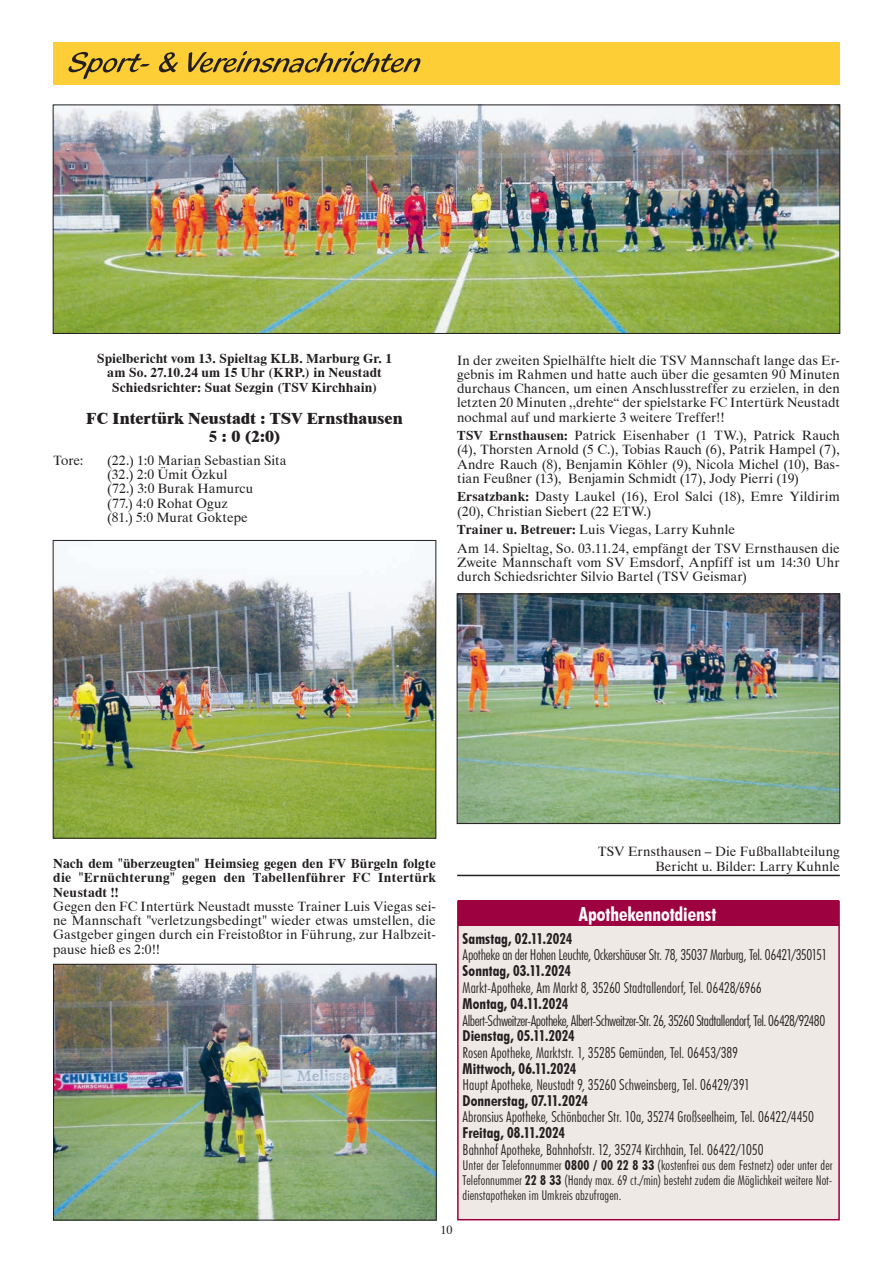
<style>
.page{position:relative;width:893px;height:1263px;background:#fff}
.page>*{position:absolute;margin:0;border:0;box-sizing:border-box;transform-origin:0 0}
.t1{font:700 condensed 19.5px "Futura BT";letter-spacing:-.005em;color:#fff}
.t2{font:800 16.5px/18px "Dutch 801 BT";color:#231f20;text-align:center}
.t3{font:300 condensed 15px "Futura BT";letter-spacing:-.005em;color:#231f20}
.t4{font:700 condensed 15px "Futura BT";letter-spacing:.005em;color:#231f20}
.t5{font:300 condensed 15px "Futura BT";letter-spacing:-.03em;color:#231f20}
.t6{font:13.5px/14.2px "Dutch 801 BT";letter-spacing:.005em;color:#231f20}
.t7{font:700 13.5px/14.2px "Dutch 801 BT";letter-spacing:.015em;color:#231f20;text-align:center}
.t8{font:300 condensed 13.5px/15px "Futura BT";letter-spacing:.01em;color:#231f20;text-align:justify}
.t9{font:12px "Dutch 801 BT";color:#231f20}
.s1{font-weight:700}
</style>
<div class="page">
<div style="left:458px;top:901px;width:381px;height:319px;background:#efe9e6"></div>
<div style="left:457px;top:900px;width:383px;height:320px;border:2px solid #9d0140"></div>
<div style="left:458px;top:900px;width:380px;height:26px;background:#9d0140"></div>
<div style="left:53px;top:43px;width:787px;height:42px;background:#fdce36"></div>
<svg style="left:68px;top:51px;width:352px;height:28px"></svg>
<img style="left:55px;top:107px;width:783px;height:225px">
<div style="left:53px;top:105px;width:787px;height:229px;border:1px solid #231f20"></div>
<img style="left:55px;top:966px;width:380px;height:252px">
<div style="left:53px;top:964px;width:384px;height:256px;border:1px solid #231f20"></div>
<img style="left:55px;top:574px;width:379px;height:262px">
<div style="left:53px;top:540px;width:383px;height:298px;border:1px solid #231f20"></div>
<img style="left:459px;top:595px;width:379px;height:227px">
<div style="left:457px;top:593px;width:383px;height:231px;border:1px solid #231f20"></div>
<hr style="left:457px;top:875px;width:383px;height:1px;background:#231f20">
<p class="t7" style="left:97px;top:351px;width:297px">Spielbericht vom 13. Spieltag KLB. Marburg Gr. 1 am So. 27.10.24 um 15 Uhr (KRP.) in Neustadt<br>Schiedsrichter: Suat Sezgin (TSV Kirchhain)</p>
<p class="t2" style="left:86px;top:409px;width:318px">FC Intertürk Neustadt : TSV Ernsthausen<br>5 : 0 (2:0)</p>
<p class="t6" style="left:53px;top:453px;width:32px">Tore:</p>
<p class="t6" style="left:107px;top:453px;width:181px">(22.) 1:0 Marian Sebastian Sita (32.) 2:0 Ümit Özkul<br>(72.) 3:0 Burak Hamurcu<br>(77.) 4:0 Rohat Oguz<br>(81.) 5:0 Murat Goktepe</p>
<p class="t6" style="left:457px;top:353px;width:384px;text-align:justify">In der zweiten Spielhälfte hielt die TSV Mannschaft lange das Er&shy;gebnis im Rahmen und hatte auch über die gesamten 90 Minuten durchaus Chancen, um einen Anschlusstreffer zu erzielen, in den letzten 20 Minuten ,,drehte“ der spielstarke FC Intertürk Neustadt nochmal auf und markierte 3 weitere Treffer!!</p>
<p class="t6" style="left:457px;top:428px;width:384px;text-align:justify"><span class="s1">TSV Ernsthausen:</span> Patrick Eisenhaber (1 TW.), Patrick Rauch (4), Thorsten Arnold (5 C.), Tobias Rauch (6), Patrik Hampel (7), Andre Rauch (8), Benjamin Köhler (9), Nicola Michel (10), Bas&shy;tian Feußner (13), Benjamin Schmidt (17), Jody Pierri (19)</p>
<p class="t6" style="left:457px;top:489px;width:384px"><span class="s1">Ersatzbank:</span> Dasty Laukel (16), Erol Salci (18), Emre Yildirim (20), Christian Siebert (22 ETW.)</p>
<p class="t6" style="left:457px;top:520px;width:384px;line-height:18.5px"><span class="s1">Trainer u. Betreuer:</span> Luis Viegas, Larry Kuhnle<br>Am 14. Spieltag, So. 03.11.24, empfängt der TSV Ernsthausen die</p>
<p class="t6" style="left:457px;top:555px;width:384px">Zweite Mannschaft vom SV Emsdorf, Anpfiff ist um 14:30 Uhr durch Schiedsrichter Silvio Bartel (TSV Geismar)</p>
<p class="t7" style="left:53px;top:856px;width:384px;text-align:justify">Nach dem "überzeugten" Heimsieg gegen den FV Bürgeln folgte die "Ernüchterung" gegen den Tabellenführer FC Intertürk Neustadt !!</p>
<p class="t6" style="left:53px;top:899px;width:384px;text-align:justify">Gegen den FC Intertürk Neustadt musste Trainer Luis Viegas sei&shy;ne Mannschaft "verletzungsbedingt" wieder etwas umstellen, die Gastgeber gingen durch ein Freistoßtor in Führung, zur Halbzeit&shy;pause hieß es 2:0!!</p>
<p class="t6" style="left:598px;top:844px;width:244px;text-align:right">TSV Ernsthausen – Die Fußballabteilung<br>Bericht u. Bilder: Larry Kuhnle</p>
<h1 class="t1" style="left:579px;top:902px;width:139px">Apothekennotdienst</h1>
<p class="t4" style="left:463px;top:930px;width:111px">Samstag, 02.11.2024</p>
<p class="t3" style="left:463px;top:946px;width:366px">Apotheke an der Hohen Leuchte, Ockershäuser Str. 78, 35037 Marburg, Tel. 06421/350151</p>
<p class="t4" style="left:463px;top:962px;width:110px">Sonntag, 03.11.2024</p>
<p class="t3" style="left:463px;top:978px;width:301px">Markt-Apotheke, Am Markt 8, 35260 Stadtallendorf, Tel. 06428/6966</p>
<p class="t4" style="left:463px;top:995px;width:107px">Montag, 04.11.2024</p>
<p class="t5" style="left:463px;top:1011px;width:364px">Albert-Schweitzer-Apotheke, Albert-Schweitzer-Str. 26, 35260 Stadtallendorf, Tel. 06428/92480</p>
<p class="t4" style="left:463px;top:1027px;width:114px">Dienstag, 05.11.2024</p>
<p class="t3" style="left:463px;top:1043px;width:277px">Rosen Apotheke, Marktstr. 1, 35285 Gemünden, Tel. 06453/389</p>
<p class="t4" style="left:463px;top:1059px;width:115px">Mittwoch, 06.11.2024</p>
<p class="t3" style="left:463px;top:1076px;width:289px">Haupt Apotheke, Neustadt 9, 35260 Schweinsberg, Tel. 06429/391</p>
<p class="t4" style="left:463px;top:1091px;width:127px">Donnerstag, 07.11.2024</p>
<p class="t3" style="left:463px;top:1108px;width:353px">Abronsius Apotheke, Schönbacher Str. 10a, 35274 Großseelheim, Tel. 06422/4450</p>
<p class="t4" style="left:463px;top:1124px;width:104px">Freitag, 08.11.2024</p>
<p class="t3" style="left:463px;top:1140px;width:302px">Bahnhof Apotheke, Bahnhofstr. 12, 35274 Kirchhain, Tel. 06422/1050</p>
<p class="t8" style="left:463px;top:1157px;width:371px">Unter der Telefonnummer <span class="s1">0800 / 00 22 8 33</span> (kostenfrei aus dem Festnetz) oder unter der Telefonnummer <span class="s1">22 8 33</span> (Handy max. 69 ct./min) besteht zudem die Möglichkeit weitere Not&shy;dienstapotheken im Umkreis abzufragen.</p>
<p class="t9" style="left:441px;top:1222px;width:13px">10</p>
</div>
